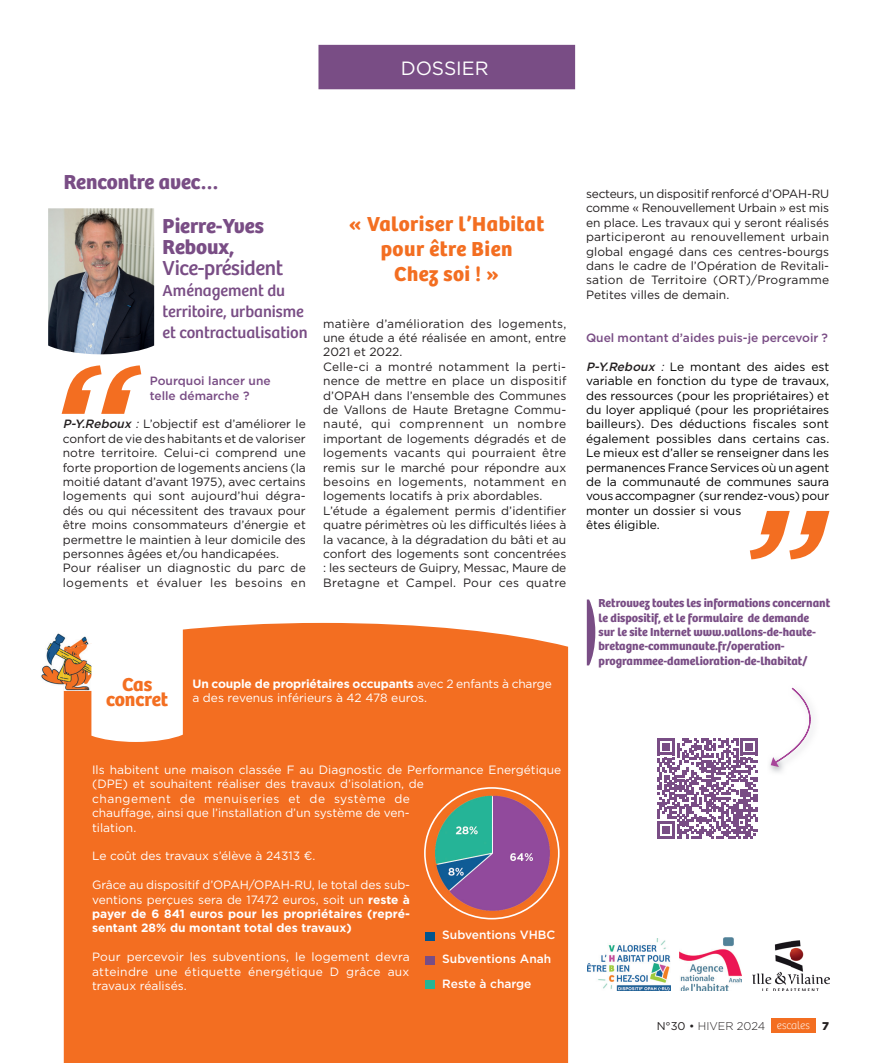
<style>
.page{position:relative;width:893px;height:1063px;background:#fff}
.page>*{position:absolute;margin:0;border:0;box-sizing:border-box;transform-origin:0 0}
.t1{font:700 21px/25.2px "Bree";letter-spacing:.025em;color:#f36e21;text-align:center}
.t2{font:700 21px/43.5px "Bree";color:#794d85}
.t3{font:21px "Bree";letter-spacing:-.015em;color:#794d85}
.t4{font:700 19.5px/15.3px "Bree";color:#f36f22;text-align:center}
.t5{font:19.2px "Gotham";color:#fff}
.t6{font:16.5px/21px "Bree";color:#794d85}
.t7{font:12px/14.4px "Gotham";color:#231f20}
.t8{font:12px/14.4px "Gotham";color:#fff}
.t9{font:12px/14.4px "Gotham";color:#000}
.t10{font:700 12px/14.4px "Bree";color:#794d85}
.t11{font:500 12px/14.4px "Gotham";color:#794d85}
.t12{font:500 12px "Gotham";color:#fff}
.t13{font:300 11.25px "Gotham";color:#231f20}
.s1{font-weight:500;font-style:italic}
.s2{font-style:italic}
.s3{font-weight:700}
.s4{font-weight:500;font-style:italic;color:#231f20}
.s5{font-style:italic;color:#231f20}
.s6{font-weight:400}
.s7{font-family:"Bree";font-weight:100;color:#fff}
.s8{font-weight:900}
</style>
<div class="page">
<div style="left:64px;top:623px;width:504px;height:440px;background:#f36e21"></div>
<div style="left:771px;top:1018px;width:45px;height:15px;background:#f36e21"></div>
<svg style="left:750px;top:511px;width:79px;height:48px"></svg>
<svg style="left:62px;top:365px;width:79px;height:49px"></svg>
<img style="left:48px;top:208px;width:106px;height:146px">
<img style="left:588px;top:938px;width:83px;height:53px">
<img style="left:679px;top:938px;width:62px;height:53px">
<img style="left:752px;top:940px;width:78px;height:51px">
<svg style="left:657px;top:738px;width:101px;height:101px"></svg>
<div style="left:319px;top:45px;width:255px;height:44px;background:#794d85"></div>
<svg style="left:587px;top:600px;width:8px;height:65px"></svg>
<img style="left:769px;top:687px;width:43px;height:86px">
<svg style="left:771px;top:688px;width:40px;height:79px"></svg>
<img style="left:425px;top:788px;width:60px;height:58px">
<img style="left:41px;top:631px;width:50px;height:60px">
<img style="left:64px;top:641px;width:27px;height:50px">
<svg style="left:91px;top:623px;width:92px;height:119px"></svg>
<div style="left:426px;top:980px;width:9px;height:9px;background:#24b695"></div>
<div style="left:426px;top:956px;width:9px;height:9px;background:#794d85"></div>
<div style="left:426px;top:932px;width:9px;height:9px;background:#00548e"></div>
<h3 class="t5" style="left:401px;top:56px;width:89px">DOSSIER</h3>
<h1 class="t2" style="left:163px;top:161px;width:103px;text-indent:-99px">Rencontre avec…<br>Pierre-Yves</h1>
<h1 class="t2" style="left:163px;top:225px;width:73px">Reboux,</h1>
<h1 class="t3" style="left:163px;top:256px;width:122px">Vice-président</h1>
<h3 class="t6" style="left:163px;top:280px;width:147px">Aménagement du territoire, urbanisme et contractualisation</h3>
<p class="t11" style="left:150px;top:374px;width:122px">Pourquoi lancer une telle démarche ?</p>
<p class="t7" style="left:63px;top:417px;width:245px"><span class="s1">P-Y.Reboux</span> <span class="s2">:</span> L’objectif est d’améliorer le confort de vie des habitants et de valoriser notre territoire. Celui-ci comprend une forte proportion de logements anciens (la moitié datant d’avant 1975), avec certains logements qui sont aujourd’hui dégra&shy;dés ou qui nécessitent des travaux pour être moins consommateurs d’énergie et permettre le maintien à leur domicile des personnes âgées et/ou handicapées.<br>Pour réaliser un diagnostic du parc de logements et évaluer les besoins en</p>
<h1 class="t1" style="left:349px;top:211px;width:197px">« Valoriser l’Habitat pour être Bien<br>Chez soi ! »</h1>
<p class="t7" style="left:323px;top:316px;width:245px">matière d’amélioration des logements, une étude a été réalisée en amont, entre 2021 et 2022.<br>Celle-ci a montré notamment la perti&shy;nence de mettre en place un dispositif d’OPAH dans l’ensemble des Communes de Vallons de Haute Bretagne Commu&shy;nauté, qui comprennent un nombre important de logements dégradés et de logements vacants qui pourraient être remis sur le marché pour répondre aux besoins en logements, notamment en logements locatifs à prix abordables.<br>L’étude a également permis d’identifier quatre périmètres où les difficultés liées à la vacance, à la dégradation du bâti et au confort des logements sont concentrées : les secteurs de Guipry, Messac, Maure de Bretagne et Campel. Pour ces quatre</p>
<h2 class="t4" style="left:106px;top:677px;width:64px">Cas concret</h2>
<p class="t8" style="left:192px;top:676px;width:361px"><span class="s3">Un couple de propriétaires occupants</span> avec 2 enfants à charge a des revenus inférieurs à 42 478 euros.</p>
<p class="t7" style="left:586px;top:186px;width:245px;text-align:justify">secteurs, un dispositif renforcé d’OPAH-RU comme « Renouvellement Urbain » est mis en place. Les travaux qui y seront réalisés participeront au renouvellement urbain global engagé dans ces centres-bourgs dans le cadre de l’Opération de Revitali&shy;sation de Territoire (ORT)/Programme Petites villes de demain.</p>
<p class="t11" style="left:586px;top:330px;width:244px">Quel montant d’aides puis-je percevoir ?</p>
<p class="t9" style="left:586px;top:359px;width:245px"><span class="s4">P-Y.Reboux</span> <span class="s5">:</span> Le montant des aides est variable en fonction du type de travaux, des ressources (pour les propriétaires) et du loyer appliqué (pour les propriétaires bailleurs). Des déductions fiscales sont également possibles dans certains cas.<br>Le mieux est d’aller se renseigner dans les permanences France Services où un agent de la communauté de communes saura vous accompagner (sur rendez-vous) pour monter un dossier si vous<br>êtes éligible.</p>
<p class="t10" style="left:598px;top:596px;width:233px">Retrouvez toutes les informations concernant le dispositif, et le formulaire de demande<br>sur le site Internet www.vallons-de-haute&shy;bretagne-communaute.fr/operation&shy;programmee-damelioration-de-lhabitat/</p>
<p class="t8" style="left:92px;top:762px;width:471px">Ils habitent une maison classée F au Diagnostic de Performance Energétique (DPE) et souhaitent réaliser des travaux d’isolation, de<br>changement de menuiseries et de système de<br>chauffage, ainsi que l’installation d’un système de ven-<br>tilation.</p>
<p class="t8" style="left:92px;top:849px;width:225px">Le coût des travaux s’élève à 24313 €.</p>
<p class="t8" style="left:92px;top:877px;width:319px;text-align:justify">Grâce au dispositif d’OPAH/OPAH-RU, le total des sub&shy;ventions perçues sera de 17472 euros, soit un <span class="s3">reste à payer de 6 841 euros pour les propriétaires (repré&shy;sentant 28% du montant total des travaux)</span></p>
<p class="t8" style="left:92px;top:949px;width:319px;text-align:justify">Pour percevoir les subventions, le logement devra atteindre une étiquette énergétique D grâce aux travaux réalisés.</p>
<p class="t12" style="left:442px;top:927px;width:115px">Subventions VHBC</p>
<p class="t12" style="left:442px;top:951px;width:111px">Subventions Anah</p>
<p class="t12" style="left:442px;top:976px;width:91px">Reste à charge</p>
<p class="t13" style="left:657px;top:1019px;width:174px"><span class="s6">N°30 •</span> HIVER 2024 <span class="s7">escales</span> <span class="s8">7</span></p>
</div>
